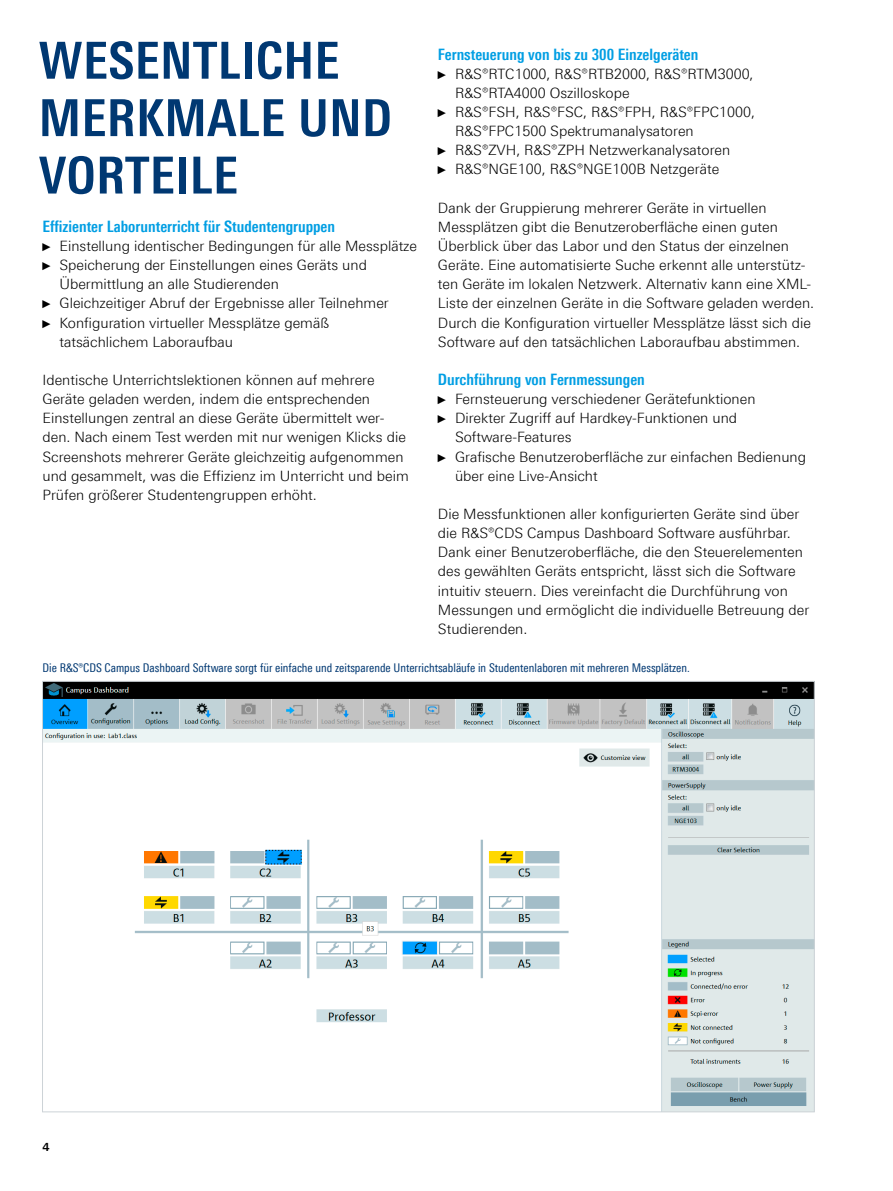
<style>
.page{position:relative;width:893px;height:1191px;background:#fff}
.page>*{position:absolute;margin:0;border:0;box-sizing:border-box;transform-origin:0 0}
.Seiten_Headline_34Pt{font:700 51px/57.4px "Linotype Univers 620 Cn";letter-spacing:.01em;color:#003872}
.Absatzfett_cyan{font:700 15.75px "Linotype Univers 620 Cn";color:#009ee3}
.Haupttext{font:300 14.25px/19.2px "Linotype Univers 330";color:#000}
.Bildunterschrift{font:12px "Linotype Univers 420 Cn";color:#003872}
.t1{font:700 11.25px "Linotype Univers 630";color:#000}
.s1{font-family:"Arial Narrow";font-weight:400;font-size:11.4px}
</style>
<div class="page">
<img style="left:44px;top:683px;width:769px;height:427px">
<p class="Seiten_Headline_34Pt" style="left:39px;top:31px;width:355px">WESENTLICHE<br>MERKMALE UND<br>VORTEILE</p>
<p class="Absatzfett_cyan" style="left:43px;top:217px;width:294px">Effizienter Laborunterricht für Studentengruppen</p>
<p class="Haupttext" style="left:43px;top:236px;width:376px"><span class="s1">►</span> Einstellung identischer Bedingungen für alle Messplätze</p>
<p class="Haupttext" style="left:60px;top:255px;width:309px;text-indent:-17px"><span class="s1">►</span> Speicherung der Einstellungen eines Geräts und<br>Übermittlung an alle Studierenden</p>
<p class="Haupttext" style="left:43px;top:293px;width:348px"><span class="s1">►</span> Gleichzeitiger Abruf der Ergebnisse aller Teilnehmer</p>
<p class="Haupttext" style="left:60px;top:313px;width:271px;text-indent:-17px"><span class="s1">►</span> Konfiguration virtueller Messplätze gemäß tatsächlichem Laboraufbau</p>
<p class="Haupttext" style="left:43px;top:370px;width:368px">Identische Unterrichtslektionen können auf mehrere Geräte geladen werden, indem die entsprechenden Einstellungen zentral an diese Geräte übermittelt wer&shy;den. Nach einem Test werden mit nur wenigen Klicks die Screenshots mehrerer Geräte gleichzeitig aufgenommen und gesammelt, was die Effizienz im Unterricht und beim Prüfen größerer Studentengruppen erhöht.</p>
<p class="Absatzfett_cyan" style="left:438px;top:45px;width:262px">Fernsteuerung von bis zu 300 Einzelgeräten</p>
<p class="Haupttext" style="left:455px;top:64px;width:300px;text-indent:-17px"><span class="s1">►</span> R&amp;S®RTC1000, R&amp;S®RTB2000, R&amp;S®RTM3000,<br>R&amp;S®RTA4000 Oszilloskope</p>
<p class="Haupttext" style="left:455px;top:102px;width:302px;text-indent:-17px"><span class="s1">►</span> R&amp;S®FSH, R&amp;S®FSC, R&amp;S®FPH, R&amp;S®FPC1000,<br>R&amp;S®FPC1500 Spektrumanalysatoren</p>
<p class="Haupttext" style="left:438px;top:140px;width:294px"><span class="s1">►</span> R&amp;S®ZVH, R&amp;S®ZPH Netzwerkanalysatoren</p>
<p class="Haupttext" style="left:438px;top:160px;width:283px"><span class="s1">►</span> R&amp;S®NGE100, R&amp;S®NGE100B Netzgeräte</p>
<p class="Haupttext" style="left:438px;top:198px;width:378px">Dank der Gruppierung mehrerer Geräte in virtuellen Messplätzen gibt die Benutzeroberfläche einen guten Überblick über das Labor und den Status der einzelnen Geräte. Eine automatisierte Suche erkennt alle unterstütz&shy;ten Geräte im lokalen Netzwerk. Alternativ kann eine XML-Liste der einzelnen Geräte in die Software geladen werden.<br>Durch die Konfiguration virtueller Messplätze lässt sich die Software auf den tatsächlichen Laboraufbau abstimmen.</p>
<p class="Absatzfett_cyan" style="left:438px;top:370px;width:208px">Durchführung von Fernmessungen</p>
<p class="Haupttext" style="left:438px;top:389px;width:319px"><span class="s1">►</span> Fernsteuerung verschiedener Gerätefunktionen</p>
<p class="Haupttext" style="left:455px;top:408px;width:284px;text-indent:-17px"><span class="s1">►</span> Direkter Zugriff auf Hardkey-Funktionen und<br>Software-Features</p>
<p class="Haupttext" style="left:455px;top:447px;width:353px;text-indent:-17px"><span class="s1">►</span> Grafische Benutzeroberfläche zur einfachen Bedienung über eine Live-Ansicht</p>
<p class="Haupttext" style="left:438px;top:504px;width:373px">Die Messfunktionen aller konfigurierten Geräte sind über die R&amp;S®CDS Campus Dashboard Software ausführbar.<br>Dank einer Benutzeroberfläche, die den Steuerelementen des gewählten Geräts entspricht, lässt sich die Software intuitiv steuern. Dies vereinfacht die Durchführung von Messungen und ermöglicht die individuelle Betreuung der Studierenden.</p>
<p class="Bildunterschrift" style="left:43px;top:661px;width:649px">Die R&amp;S®CDS Campus Dashboard Software sorgt für einfache und zeitsparende Unterrichtsabläufe in Studentenlaboren mit mehreren Messplätzen.</p>
<p class="t1" style="left:43px;top:1139px;width:9px">4</p>
</div>
